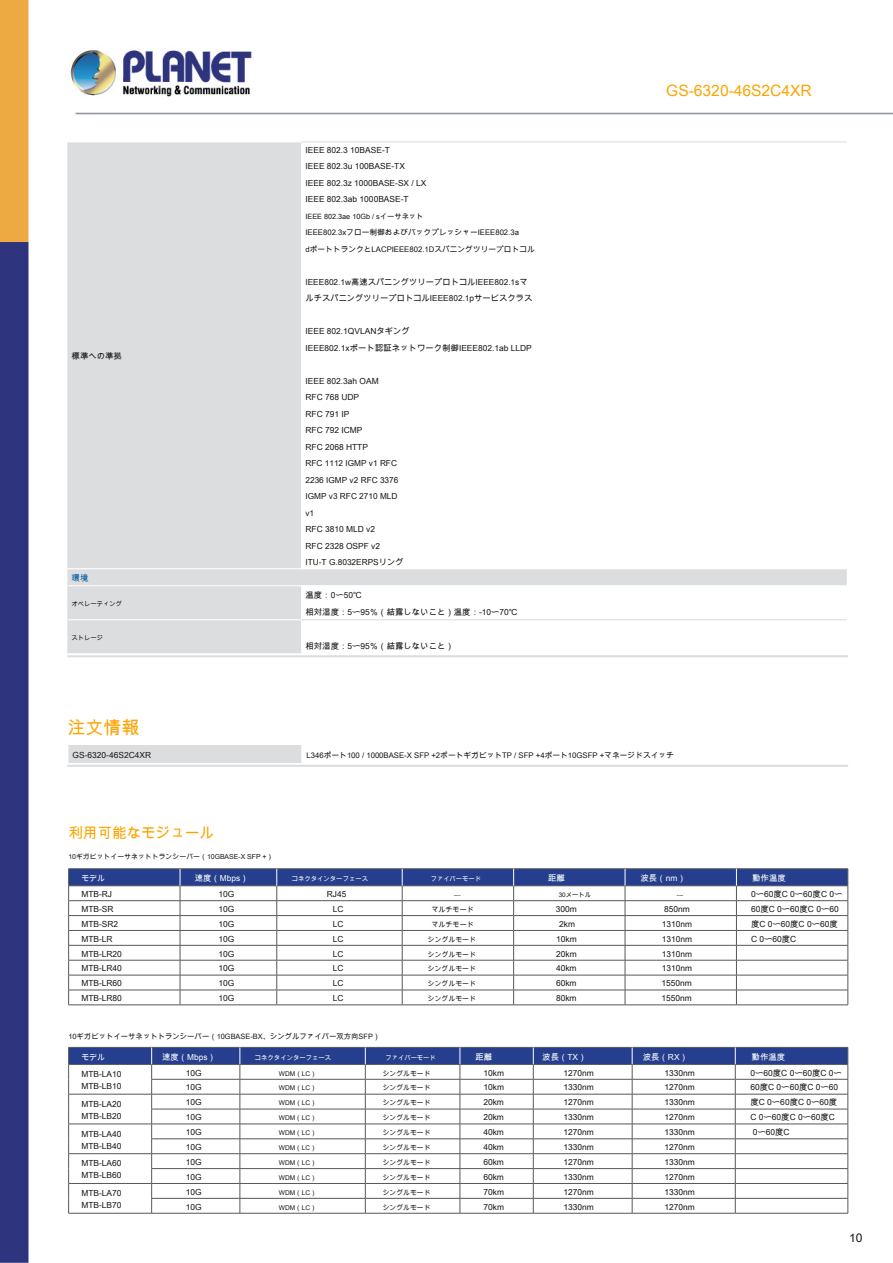
<style>
.page{position:relative;width:893px;height:1263px;background:#fff}
.page>*{position:absolute;margin:0;border:0;box-sizing:border-box;transform-origin:0 0}
.t1{font:18px "Arial Unicode MS";color:#fca400}
.t2{font:15.6px "Arial Unicode MS";color:#fca400}
.t3{font:14.55px "Arial Unicode MS";color:#fca400}
.t4{font:12px "Arial Unicode MS";color:#171615}
.t5{font:8.4px/14.9px "Arial Unicode MS";color:#171615}
.t6{font:8.4px "Arial Unicode MS";color:#fff}
.t7{font:8.4px "Arial Unicode MS";color:#005aa0}
.t8{font:8.25px/16.5px "Arial Unicode MS";color:#171615}
.t9{font:8.25px "Arial Unicode MS";color:#fff}
.t10{font:7.8px/16.5px "Arial Unicode MS";color:#171615}
.t11{font:7.8px "Arial Unicode MS";color:#fff}
.t12{font:7.35px "Arial Unicode MS";color:#171615}
.t13{font:7.2px "Arial Unicode MS";color:#171615}
.t14{font:7.05px/14.9px "Arial Unicode MS";color:#171615}
.t15{font:6.9px/14.9px "Arial Unicode MS";color:#171615;text-align:justify}
.t16{font:6.6px "Arial Unicode MS";color:#171615}
.t17{font:6.3px "Arial Unicode MS";color:#fff}
.t18{font:6.3px "Arial Unicode MS";color:#171615}
</style>
<div class="page">
<img style="left:0;top:0;width:893px;height:1263px">
<hr style="left:67px;top:655px;width:781px;height:2px;background:#dcdddf">
<div style="left:67px;top:142px;width:234px;height:511px;background:#dcdddf"></div>
<svg style="left:301px;top:142px;width:546px;height:511px"></svg>
<hr style="left:67px;top:141px;width:234px;height:1px;background:#fff">
<hr style="left:67px;top:619px;width:234px;height:1px;background:#fff">
<hr style="left:301px;top:141px;width:546px;height:1px;background:#dcdddf">
<hr style="left:301px;top:619px;width:546px;height:1px;background:#dcdddf">
<hr style="left:67px;top:568px;width:234px;height:1px;background:#fff">
<hr style="left:301px;top:568px;width:546px;height:1px;background:#fff">
<hr style="left:67px;top:585px;width:234px;height:1px;background:#fff">
<hr style="left:301px;top:585px;width:546px;height:1px;background:#fff">
<hr style="left:67px;top:653px;width:234px;height:1px;background:#fff">
<hr style="left:301px;top:653px;width:546px;height:1px;background:#fff">
<div style="left:68px;top:746px;width:234px;height:17px;background:#dcdddf"></div>
<div style="left:302px;top:746px;width:547px;height:17px;background:#fff"></div>
<svg style="left:67px;top:746px;width:1px;height:17px"></svg>
<svg style="left:301px;top:746px;width:1px;height:17px"></svg>
<hr style="left:67px;top:765px;width:781px;height:2px;background:#dcdddf">
<hr style="left:68px;top:868px;width:112px;height:1px;background:#57585a">
<hr style="left:180px;top:868px;width:97px;height:1px;background:#57585a">
<hr style="left:277px;top:868px;width:125px;height:1px;background:#57585a">
<hr style="left:402px;top:868px;width:112px;height:1px;background:#57585a">
<hr style="left:514px;top:868px;width:111px;height:1px;background:#57585a">
<hr style="left:625px;top:868px;width:111px;height:1px;background:#57585a">
<hr style="left:736px;top:868px;width:112px;height:1px;background:#57585a">
<svg style="left:68px;top:869px;width:781px;height:136px"></svg>
<hr style="left:68px;top:1213px;width:84px;height:1px;background:#57585a">
<hr style="left:152px;top:1213px;width:88px;height:1px;background:#57585a">
<hr style="left:240px;top:1213px;width:125px;height:1px;background:#57585a">
<hr style="left:365px;top:1213px;width:95px;height:1px;background:#57585a">
<hr style="left:460px;top:1213px;width:73px;height:1px;background:#57585a">
<hr style="left:533px;top:1213px;width:99px;height:1px;background:#57585a">
<hr style="left:632px;top:1213px;width:103px;height:1px;background:#57585a">
<hr style="left:735px;top:1213px;width:113px;height:1px;background:#57585a">
<svg style="left:68px;top:1047px;width:781px;height:166px"></svg>
<p class="t5" style="left:72px;top:348px;width:52px">標準への準拠</p>
<p class="t5" style="left:305px;top:141px;width:122px;line-height:16.5px">IEEE 802.3 10BASE-T<br>IEEE 802.3u 100BASE-TX<br>IEEE 802.3z 1000BASE-SX / LX<br>IEEE 802.3ab 1000BASE-T</p>
<p class="t13" style="left:305px;top:211px;width:120px">IEEE 802.3ae 10Gb / sイーサネット</p>
<p class="t10" style="left:305px;top:224px;width:231px">IEEE802.3xフロー制御およびバックプレッシャーIEEE802.3a<br>dポートトランクとLACPIEEE802.1Dスパニングツリープロトコル</p>
<p class="t8" style="left:305px;top:273px;width:228px">IEEE802.1w高速スパニングツリープロトコルIEEE802.1sマルチスパニングツリープロトコルIEEE802.1pサービスクラス</p>
<p class="t5" style="left:305px;top:323px;width:228px;line-height:16.5px">IEEE 802.1QVLANタギング<br>IEEE802.1xポート認証ネットワーク制御IEEE802.1ab LLDP</p>
<p class="t5" style="left:305px;top:372px;width:75px;line-height:16.5px">IEEE 802.3ah OAM<br>RFC 768 UDP<br>RFC 791 IP<br>RFC 792 ICMP<br>RFC 2068 HTTP</p>
<p class="t8" style="left:305px;top:455px;width:94px">RFC 1112 IGMP v1 RFC<br>2236 IGMP v2 RFC 3376<br>IGMP v3 RFC 2710 MLD v1</p>
<p class="t5" style="left:305px;top:521px;width:76px;line-height:16.5px">RFC 3810 MLD v2<br>RFC 2328 OSPF v2</p>
<p class="t8" style="left:305px;top:554px;width:100px">ITU-T G.8032ERPSリング</p>
<p class="t7" style="left:72px;top:572px;width:18px">環境</p>
<p class="t18" style="left:72px;top:600px;width:52px">オペレーティング</p>
<p class="t5" style="left:305px;top:587px;width:214px;line-height:16.5px">温度：0〜50℃<br>相対湿度：5〜95％（結露しないこと）温度：-10〜70℃</p>
<p class="t5" style="left:305px;top:638px;width:150px">相対湿度：5〜95％（結露しないこと）</p>
<p class="t18" style="left:72px;top:634px;width:33px">ストレージ</p>
<h2 class="t2" style="left:666px;top:80px;width:147px">GS-6320-46S2C4XR</h2>
<h1 class="t1" style="left:67px;top:715px;width:74px">注文情報</h1>
<p class="t5" style="left:73px;top:747px;width:80px">GS-6320-46S2C4XR</p>
<p class="t10" style="left:307px;top:746px;width:369px">L346ポート100 / 1000BASE-X SFP +2ポートギガビットTP / SFP +4ポート10GSFP +マネージドスイッチ</p>
<h3 class="t3" style="left:68px;top:823px;width:147px">利用可能なモジュール</h3>
<p class="t15" style="left:68px;top:849px;width:207px">10ギガビットイーサネットトランシーバー（10GBASE-X SFP +）</p>
<p class="t11" style="left:81px;top:873px;width:25px">モデル</p>
<p class="t5" style="left:81px;top:886px;width:42px">MTB-RJ<br>MTB-SR<br>MTB-SR2<br>MTB-LR<br>MTB-LR20<br>MTB-LR40<br>MTB-LR60<br>MTB-LR80</p>
<p class="t9" style="left:195px;top:872px;width:55px">速度（Mbps）</p>
<p class="t5" style="left:218px;top:886px;width:17px;text-align:justify">10G 10G 10G 10G 10G 10G 10G 10G</p>
<p class="t17" style="left:292px;top:874px;width:78px">コネクタインターフェース</p>
<p class="t5" style="left:327px;top:886px;width:21px;text-align:center">RJ45<br>LC<br>LC<br>LC<br>LC<br>LC<br>LC<br>LC</p>
<p class="t17" style="left:431px;top:874px;width:52px">ファイバーモード</p>
<p class="t18" style="left:454px;top:890px;width:8px">---</p>
<p class="t14" style="left:432px;top:902px;width:44px">マルチモードマルチモード</p>
<p class="t15" style="left:428px;top:931px;width:49px">シングルモードシングルモードシングルモードシングルモードシングルモード</p>
<p class="t12" style="left:68px;top:1031px;width:313px">10ギガビットイーサネットトランシーバー（10GBASE-BX、シングルファイバー双方向SFP）</p>
<p class="t11" style="left:81px;top:1051px;width:25px">モデル</p>
<p class="t5" style="left:81px;top:1068px;width:42px;line-height:12px">MTB-LA10<br>MTB-LB10</p>
<p class="t5" style="left:81px;top:1097px;width:42px;line-height:12px">MTB-LA20<br>MTB-LB20</p>
<p class="t5" style="left:81px;top:1127px;width:42px;line-height:12px">MTB-LA40<br>MTB-LB40</p>
<p class="t5" style="left:81px;top:1157px;width:42px;line-height:12px">MTB-LA60<br>MTB-LB60</p>
<p class="t5" style="left:81px;top:1187px;width:42px;line-height:12px">MTB-LA70<br>MTB-LB70</p>
<p class="t9" style="left:162px;top:1051px;width:55px">速度（Mbps）</p>
<p class="t5" style="left:186px;top:1065px;width:17px;text-align:justify">10G 10G 10G 10G 10G 10G 10G 10G 10G 10G</p>
<p class="t17" style="left:255px;top:1053px;width:78px">コネクタインターフェース</p>
<p class="t16" style="left:279px;top:1068px;width:39px">WDM（LC）</p>
<p class="t16" style="left:279px;top:1083px;width:39px">WDM（LC）</p>
<p class="t16" style="left:279px;top:1098px;width:39px">WDM（LC）</p>
<p class="t16" style="left:279px;top:1113px;width:39px">WDM（LC）</p>
<p class="t16" style="left:279px;top:1128px;width:39px">WDM（LC）</p>
<p class="t16" style="left:279px;top:1143px;width:39px">WDM（LC）</p>
<p class="t16" style="left:279px;top:1158px;width:39px">WDM（LC）</p>
<p class="t16" style="left:279px;top:1173px;width:39px">WDM（LC）</p>
<p class="t16" style="left:279px;top:1187px;width:39px">WDM（LC）</p>
<p class="t16" style="left:279px;top:1202px;width:39px">WDM（LC）</p>
<p class="t17" style="left:385px;top:1053px;width:52px">ファイバーモード</p>
<p class="t15" style="left:383px;top:1065px;width:49px">シングルモードシングルモードシングルモードシングルモードシングルモードシングルモードシングルモードシングルモードシングルモードシングルモード</p>
<p class="t6" style="left:475px;top:1051px;width:18px">距離</p>
<p class="t5" style="left:483px;top:1065px;width:22px;text-align:justify">10km 10km 20km 20km 40km 40km 60km 60km 70km 70km</p>
<p class="t6" style="left:548px;top:872px;width:18px">距離</p>
<p class="t18" style="left:559px;top:890px;width:34px">30メートル</p>
<p class="t5" style="left:556px;top:901px;width:23px;text-align:center">300m<br>2km<br>10km<br>20km<br>40km<br>60km<br>80km</p>
<p class="t6" style="left:542px;top:1051px;width:46px">波長（TX）</p>
<p class="t5" style="left:563px;top:1065px;width:32px;text-align:justify">1270nm 1330nm 1270nm 1330nm 1270nm 1330nm 1270nm 1330nm 1270nm 1330nm</p>
<p class="t6" style="left:640px;top:872px;width:47px">波長（nm）</p>
<p class="t18" style="left:677px;top:890px;width:8px">---</p>
<p class="t5" style="left:661px;top:901px;width:32px;text-align:center">850nm<br>1310nm<br>1310nm<br>1310nm<br>1310nm<br>1550nm<br>1550nm</p>
<p class="t6" style="left:643px;top:1051px;width:47px">波長（RX）</p>
<p class="t5" style="left:664px;top:1065px;width:32px;text-align:justify">1330nm 1270nm 1330nm 1270nm 1330nm 1270nm 1330nm 1270nm 1330nm 1270nm</p>
<p class="t6" style="left:752px;top:872px;width:35px">動作温度</p>
<p class="t5" style="left:751px;top:886px;width:93px">0〜60度C 0〜60度C 0〜<br>60度C 0〜60度C 0〜60度C 0〜60度C 0〜60度<br>C 0〜60度C</p>
<p class="t6" style="left:752px;top:1051px;width:35px">動作温度</p>
<p class="t5" style="left:750px;top:1065px;width:93px">0〜60度C 0〜60度C 0〜<br>60度C 0〜60度C 0〜60度C 0〜60度C 0〜60度<br>C 0〜60度C 0〜60度C<br>0〜60度C</p>
<h3 class="t4" style="left:849px;top:1229px;width:15px">10</h3>
</div>
